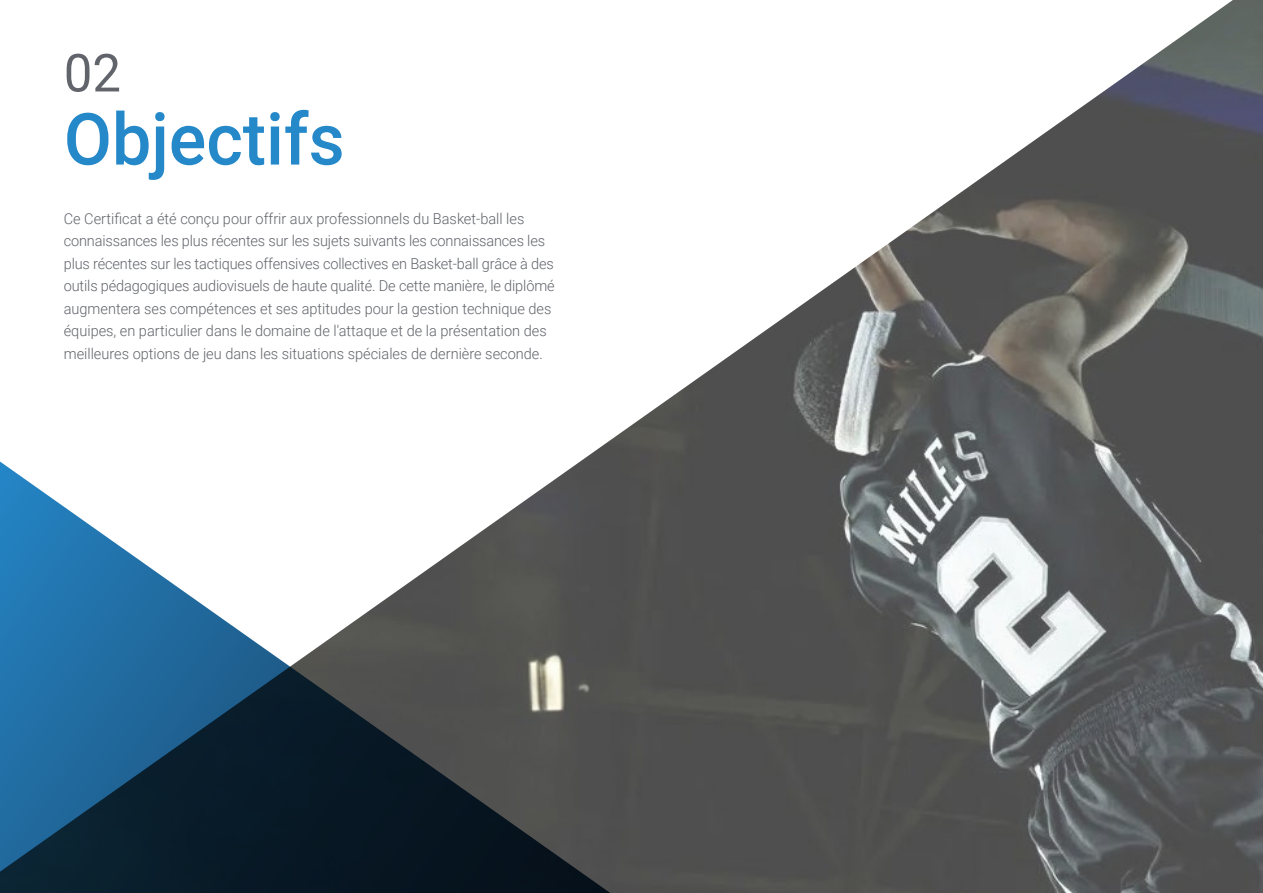
<style>
.page{position:relative;width:1263px;height:893px;background:#fff}
.page>*{position:absolute;margin:0;border:0;box-sizing:border-box;transform-origin:0 0}
.t1{font:500 72px "Roboto";color:#2488c9}
.t2{font:52.5px "Roboto";color:#61646a}
.t3{font:300 15px/22.5px "Roboto";color:#61646a}
</style>
<div class="page">
<img style="left:602px;top:0;width:661px;height:893px">
<svg style="left:0;top:446px;width:640px;height:447px"></svg>
<h2 class="t2" style="left:64px;top:36px;width:59px">02</h2>
<h1 class="t1" style="left:64px;top:89px;width:282px">Objectifs</h1>
<p class="t3" style="left:64px;top:207px;width:492px">Ce Certificat a été conçu pour offrir aux professionnels du Basket-ball les connaissances les plus récentes sur les sujets suivants les connaissances les plus récentes sur les tactiques offensives collectives en Basket-ball grâce à des outils pédagogiques audiovisuels de haute qualité. De cette manière, le diplômé augmentera ses compétences et ses aptitudes pour la gestion technique des équipes, en particulier dans le domaine de l'attaque et de la présentation des meilleures options de jeu dans les situations spéciales de dernière seconde.</p>
</div>
